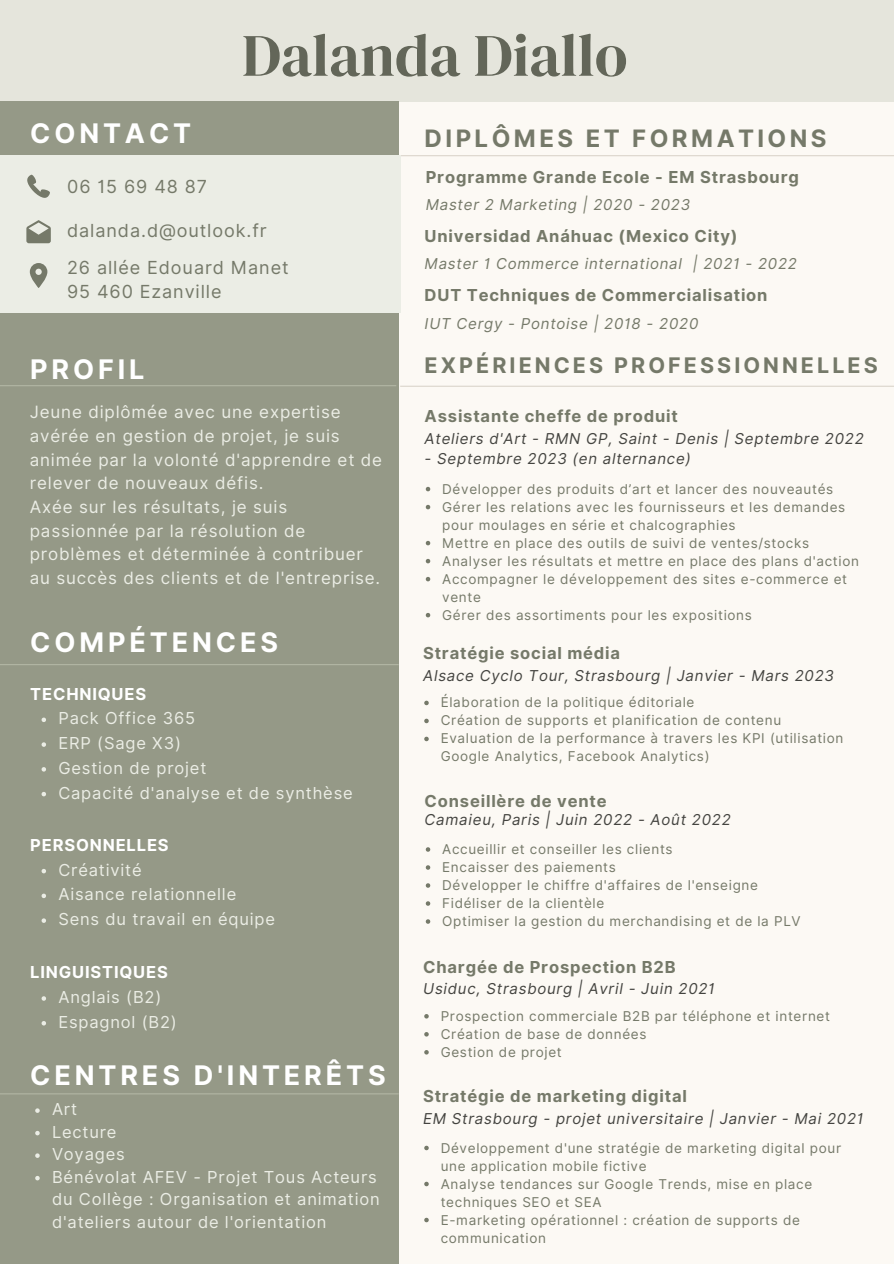
<style>
.page{position:relative;width:894px;height:1264px;background:#fff}
.page>*{position:absolute;margin:0;border:0;box-sizing:border-box;transform-origin:0 0}
.t1{font:60px "DM Serif Display";color:#636659}
.t2{font:700 27px "Inter";letter-spacing:.14em;color:#fff}
.t3{font:700 24px "Inter";letter-spacing:.145em;color:#757969}
.t4{font:700 21.45px "Inter";letter-spacing:.14em;color:#757969}
.t5{font:18px "Inter";letter-spacing:.05em;color:#757969}
.t6{font:16.95px/23.7px "Inter";letter-spacing:.05em;color:#ebede5}
.t7{font:16.5px/22.5px "Inter";letter-spacing:.05em;color:#ebede5}
.t8{font:700 16.5px "Inter";letter-spacing:.05em;color:#757969}
.t9{font:700 16.5px "Inter";letter-spacing:.05em;color:#fff}
.t10{font:italic 15px "Inter";letter-spacing:.05em;color:#444440}
.t11{font:italic 15px "Inter";letter-spacing:.05em;color:#757969}
.t12{font:13.5px/18px "Inter";letter-spacing:.05em;color:#757969}
</style>
<div class="page">
<div style="left:0;top:0;width:893px;height:1263px;background:#fcf9f4"></div>
<div style="left:0;top:0;width:893px;height:101px;background:#e5e5dc"></div>
<div style="left:0;top:101px;width:398px;height:1162px;background:#959987"></div>
<hr style="left:0;top:385px;width:396px;height:1px;background:#b2b6a4">
<hr style="left:0;top:664px;width:398px;height:1px;background:#b2b6a4">
<hr style="left:400px;top:386px;width:493px;height:1px;background:#dbd5cb">
<hr style="left:0;top:1093px;width:398px;height:1px;background:#b2b6a4">
<hr style="left:398px;top:155px;width:495px;height:1px;background:#dbd5cb">
<svg style="left:42px;top:717px;width:4px;height:5px"></svg>
<svg style="left:42px;top:742px;width:4px;height:4px"></svg>
<svg style="left:42px;top:767px;width:4px;height:4px"></svg>
<svg style="left:42px;top:792px;width:4px;height:4px"></svg>
<svg style="left:35px;top:1108px;width:5px;height:4px"></svg>
<svg style="left:35px;top:1131px;width:5px;height:4px"></svg>
<svg style="left:35px;top:1153px;width:5px;height:4px"></svg>
<svg style="left:35px;top:1176px;width:5px;height:4px"></svg>
<svg style="left:425px;top:847px;width:5px;height:4px"></svg>
<svg style="left:425px;top:865px;width:5px;height:4px"></svg>
<svg style="left:425px;top:883px;width:5px;height:4px"></svg>
<svg style="left:425px;top:901px;width:5px;height:4px"></svg>
<svg style="left:425px;top:919px;width:5px;height:4px"></svg>
<div style="left:0;top:156px;width:400px;height:157px;background:#ebede5"></div>
<svg style="left:27px;top:175px;width:23px;height:23px"></svg>
<svg style="left:26px;top:220px;width:25px;height:23px"></svg>
<svg style="left:30px;top:263px;width:17px;height:25px"></svg>
<svg style="left:424px;top:1145px;width:4px;height:5px"></svg>
<svg style="left:424px;top:1181px;width:4px;height:5px"></svg>
<svg style="left:424px;top:1217px;width:4px;height:5px"></svg>
<svg style="left:424px;top:700px;width:4px;height:5px"></svg>
<svg style="left:424px;top:718px;width:4px;height:5px"></svg>
<svg style="left:424px;top:736px;width:4px;height:5px"></svg>
<svg style="left:42px;top:996px;width:4px;height:4px"></svg>
<svg style="left:42px;top:1021px;width:4px;height:4px"></svg>
<svg style="left:42px;top:869px;width:4px;height:4px"></svg>
<svg style="left:42px;top:893px;width:4px;height:5px"></svg>
<svg style="left:42px;top:918px;width:4px;height:4px"></svg>
<svg style="left:425px;top:487px;width:5px;height:4px"></svg>
<svg style="left:425px;top:505px;width:5px;height:4px"></svg>
<svg style="left:425px;top:541px;width:5px;height:4px"></svg>
<svg style="left:425px;top:559px;width:5px;height:4px"></svg>
<svg style="left:425px;top:577px;width:5px;height:4px"></svg>
<svg style="left:425px;top:613px;width:5px;height:4px"></svg>
<svg style="left:424px;top:1014px;width:4px;height:4px"></svg>
<svg style="left:424px;top:1032px;width:4px;height:4px"></svg>
<svg style="left:424px;top:1050px;width:4px;height:4px"></svg>
<p class="t1" style="left:242px;top:14px;width:387px">Dalanda Diallo</p>
<p class="t2" style="left:30px;top:117px;width:162px">CONTACT</p>
<p class="t5" style="left:67px;top:176px;width:141px">06 15 69 48 87</p>
<h6 class="t5" style="left:67px;top:219px;width:201px">dalanda.d@outlook.fr</h6>
<p class="t5" style="left:67px;top:256px;width:223px">26 allée Edouard Manet</p>
<h6 class="t5" style="left:67px;top:281px;width:156px">95 460 Ezanville</h6>
<h1 class="t2" style="left:30px;top:353px;width:116px">PROFIL</h1>
<h2 class="t6" style="left:30px;top:400px;width:354px">Jeune diplômée avec une expertise avérée en gestion de projet, je suis animée par la volonté d'apprendre et de relever de nouveaux défis.</h2>
<p class="t6" style="left:30px;top:495px;width:352px">Axée sur les résultats, je suis passionnée par la résolution de problèmes et déterminée à contribuer au succès des clients et de l'entreprise.</p>
<h2 class="t2" style="left:30px;top:625px;width:249px">COMPÉTENCES</h2>
<p class="t9" style="left:30px;top:683px;width:117px">TECHNIQUES</p>
<h2 class="t7" style="left:58px;top:707px;width:138px">Pack Office 365</h2>
<h5 class="t7" style="left:58px;top:731px;width:124px">ERP (Sage X3)</h5>
<p class="t7" style="left:58px;top:756px;width:149px">Gestion de projet</p>
<p class="t7" style="left:58px;top:781px;width:296px">Capacité d'analyse et de synthèse</p>
<p class="t9" style="left:30px;top:835px;width:140px">PERSONNELLES</p>
<p class="t7" style="left:58px;top:858px;width:85px">Créativité</p>
<p class="t7" style="left:58px;top:883px;width:179px">Aisance relationnelle</p>
<h6 class="t7" style="left:58px;top:907px;width:218px">Sens du travail en équipe</h6>
<p class="t9" style="left:30px;top:962px;width:139px">LINGUISTIQUES</p>
<h6 class="t7" style="left:58px;top:985px;width:104px">Anglais (B2)</h6>
<p class="t7" style="left:58px;top:1010px;width:120px">Espagnol (B2)</p>
<p class="t2" style="left:30px;top:1059px;width:357px">CENTRES D'INTERÊTS</p>
<p class="t7" style="left:52px;top:1097px;width:27px">Art</p>
<h5 class="t7" style="left:52px;top:1120px;width:66px">Lecture</h5>
<p class="t7" style="left:52px;top:1142px;width:74px">Voyages</p>
<p class="t7" style="left:52px;top:1165px;width:329px">Bénévolat AFEV - Projet Tous Acteurs du Collège : Organisation et animation d'ateliers autour de l'orientation</p>
<p class="t3" style="left:424px;top:123px;width:403px">DIPLÔMES ET FORMATIONS</p>
<p class="t8" style="left:425px;top:167px;width:375px">Programme Grande Ecole - EM Strasbourg</p>
<h2 class="t11" style="left:425px;top:196px;width:266px">Master 2 Marketing | 2020 - 2023</h2>
<p class="t8" style="left:424px;top:226px;width:314px">Universidad Anáhuac (Mexico City)</p>
<p class="t11" style="left:424px;top:254px;width:374px">Master 1 Commerce international | 2021 - 2022</p>
<p class="t8" style="left:424px;top:285px;width:344px">DUT Techniques de Commercialisation</p>
<p class="t11" style="left:424px;top:314px;width:275px">IUT Cergy - Pontoise | 2018 - 2020</p>
<h5 class="t4" style="left:424px;top:353px;width:454px">EXPÉRIENCES PROFESSIONNELLES</h5>
<h6 class="t8" style="left:424px;top:406px;width:254px">Assistante cheffe de produit</h6>
<p class="t10" style="left:424px;top:429px;width:440px">Ateliers d'Art - RMN GP, Saint - Denis | Septembre 2022</p>
<p class="t10" style="left:424px;top:449px;width:268px">- Septembre 2023 (en alternance)</p>
<p class="t12" style="left:442px;top:479px;width:392px">Développer des produits d’art et lancer des nouveautés</p>
<p class="t12" style="left:442px;top:497px;width:404px">Gérer les relations avec les fournisseurs et les demandes pour moulages en série et chalcographies</p>
<p class="t12" style="left:442px;top:533px;width:368px">Mettre en place des outils de suivi de ventes/stocks</p>
<p class="t12" style="left:442px;top:551px;width:418px">Analyser les résultats et mettre en place des plans d'action</p>
<p class="t12" style="left:442px;top:569px;width:406px">Accompagner le développement des sites e-commerce et vente</p>
<p class="t12" style="left:442px;top:605px;width:311px">Gérer des assortiments pour les expositions</p>
<p class="t8" style="left:423px;top:643px;width:198px">Stratégie social média</p>
<p class="t10" style="left:423px;top:666px;width:412px">Alsace Cyclo Tour, Strasbourg | Janvier - Mars 2023</p>
<p class="t12" style="left:440px;top:693px;width:255px">Élaboration de la politique éditoriale</p>
<p class="t12" style="left:440px;top:711px;width:342px">Création de supports et planification de contenu</p>
<p class="t12" style="left:440px;top:729px;width:404px">Evaluation de la performance à travers les KPI (utilisation<br>Google Analytics, Facebook Analytics)</p>
<p class="t8" style="left:424px;top:791px;width:183px">Conseillère de vente</p>
<p class="t10" style="left:424px;top:810px;width:307px">Camaieu, Paris | Juin 2022 - Août 2022</p>
<h3 class="t12" style="left:442px;top:840px;width:232px">Accueillir et conseiller les clients</h3>
<p class="t12" style="left:442px;top:858px;width:175px">Encaisser des paiements</p>
<p class="t12" style="left:442px;top:876px;width:317px">Développer le chiffre d'affaires de l'enseigne</p>
<p class="t12" style="left:442px;top:894px;width:164px">Fidéliser de la clientèle</p>
<p class="t12" style="left:442px;top:912px;width:360px">Optimiser la gestion du merchandising et de la PLV</p>
<p class="t8" style="left:423px;top:956px;width:254px">Chargée de Prospection B2B</p>
<p class="t10" style="left:423px;top:979px;width:293px">Usiduc, Strasbourg | Avril - Juin 2021</p>
<p class="t12" style="left:440px;top:1006px;width:391px">Prospection commerciale B2B par téléphone et internet</p>
<h6 class="t12" style="left:440px;top:1024px;width:207px">Création de base de données</h6>
<p class="t12" style="left:440px;top:1042px;width:123px">Gestion de projet</p>
<h6 class="t8" style="left:423px;top:1086px;width:265px">Stratégie de marketing digital</h6>
<p class="t10" style="left:423px;top:1109px;width:441px">EM Strasbourg - projet universitaire | Janvier - Mai 2021</p>
<h4 class="t12" style="left:440px;top:1138px;width:402px">Développement d'une stratégie de marketing digital pour une application mobile fictive</h4>
<h6 class="t12" style="left:440px;top:1174px;width:373px">Analyse tendances sur Google Trends, mise en place techniques SEO et SEA</h6>
<p class="t12" style="left:440px;top:1210px;width:361px">E-marketing opérationnel : création de supports de communication</p>
</div>
